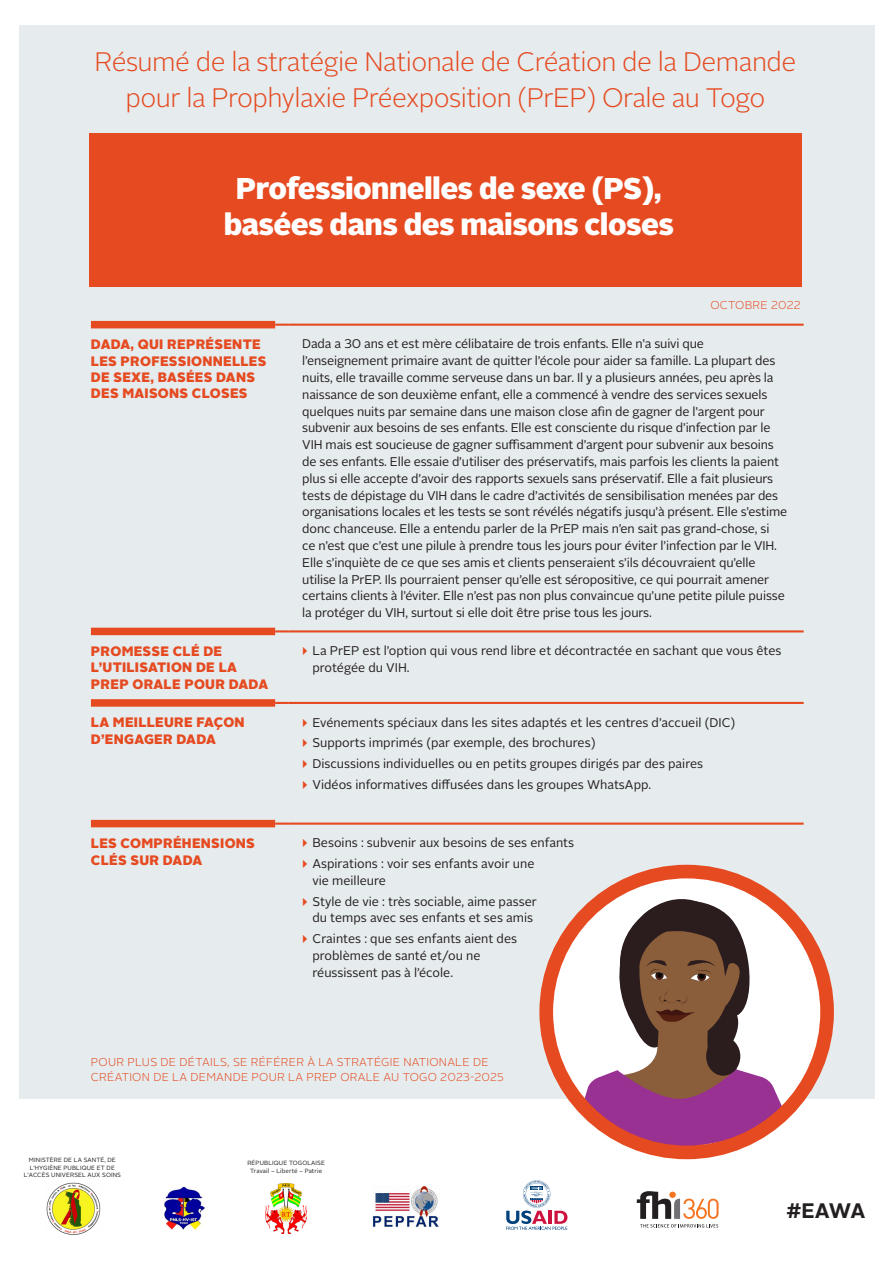
<style>
.page{position:relative;width:893px;height:1263px;background:#fff}
.page>*{position:absolute;margin:0;border:0;box-sizing:border-box;transform-origin:0 0}
.Annex_title{font:900 30px/36px "Alright Sans";letter-spacing:-.02em;color:#fff;text-align:center}
.Annex_title-2{font:300 26.7px/35.7px "Alright Sans";letter-spacing:-.02em;color:#e54a20;text-align:center}
.t1{font:700 21px "Alright Sans";color:#231f20}
.body{font:900 13.65px/16.4px "Alright Sans";letter-spacing:.02em;color:#e54a20}
.Table_text{font:12.6px/16.8px "Alright Sans";letter-spacing:-.01em;color:#231f20}
.body-2{font:300 11.4px/15.3px "Alright Sans";letter-spacing:.02em;color:#e54a20}
.t2{font:6.15px/7.4px "Alright Sans";letter-spacing:.02em;color:#231f20;text-align:center}
</style>
<div class="page">
<img style="left:266px;top:1183px;width:41px;height:50px">
<svg style="left:506px;top:1180px;width:61px;height:50px"></svg>
<img style="left:372px;top:1186px;width:67px;height:41px">
<svg style="left:637px;top:1191px;width:81px;height:36px"></svg>
<img style="left:46px;top:1182px;width:55px;height:53px">
<img style="left:164px;top:1186px;width:41px;height:44px">
<div style="left:19px;top:26px;width:855px;height:1073px;background:#e6ebed"></div>
<div style="left:89px;top:133px;width:713px;height:154px;background:#e54a20"></div>
<svg style="left:275px;top:630px;width:13px;height:2px"></svg>
<hr style="left:288px;top:630px;width:516px;height:2px;background:#e54a20">
<svg style="left:275px;top:702px;width:13px;height:2px"></svg>
<hr style="left:288px;top:702px;width:516px;height:2px;background:#e54a20">
<svg style="left:275px;top:822px;width:13px;height:3px"></svg>
<hr style="left:288px;top:822px;width:516px;height:3px;background:#e54a20">
<svg style="left:275px;top:324px;width:13px;height:2px"></svg>
<hr style="left:288px;top:324px;width:516px;height:2px;background:#e54a20">
<div style="left:91px;top:321px;width:184px;height:7px;background:#e54a20"></div>
<div style="left:91px;top:628px;width:184px;height:7px;background:#e54a20"></div>
<div style="left:91px;top:699px;width:184px;height:8px;background:#e54a20"></div>
<div style="left:91px;top:820px;width:184px;height:7px;background:#e54a20"></div>
<svg style="left:547px;top:871px;width:281px;height:281px;background:#f9d8d0"></svg>
<svg style="left:581px;top:891px;width:202px;height:258px;background:#ac848d"></svg>
<div style="left:539px;top:865px;width:295px;height:294px;border:14px solid #e54a20;border-radius:50%"></div>
<p class="Annex_title-2" style="left:95px;top:45px;width:703px">Résumé de la stratégie Nationale de Création de la Demande pour la Prophylaxie Préexposition (PrEP) Orale au Togo</p>
<p class="Annex_title" style="left:224px;top:171px;width:452px">Professionnelles de sexe (PS), basées dans des maisons closes</p>
<p class="body-2" style="left:710px;top:297px;width:92px">OCTOBRE 2022</p>
<p class="body" style="left:91px;top:336px;width:177px">DADA, QUI REPRÉSENTE<br>LES PROFESSIONNELLES<br>DE SEXE, BASÉES DANS<br>DES MAISONS CLOSES</p>
<p class="Table_text" style="left:302px;top:336px;width:486px">Dada a 30 ans et est mère célibataire de trois enfants. Elle n’a suivi que l’enseignement primaire avant de quitter l’école pour aider sa famille. La plupart des nuits, elle travaille comme serveuse dans un bar. Il y a plusieurs années, peu après la naissance de son deuxième enfant, elle a commencé à vendre des services sexuels quelques nuits par semaine dans une maison close afin de gagner de l’argent pour subvenir aux besoins de ses enfants. Elle est consciente du risque d’infection par le VIH mais est soucieuse de gagner suffisamment d’argent pour subvenir aux besoins de ses enfants. Elle essaie d’utiliser des préservatifs, mais parfois les clients la paient plus si elle accepte d’avoir des rapports sexuels sans préservatif. Elle a fait plusieurs tests de dépistage du VIH dans le cadre d’activités de sensibilisation menées par des organisations locales et les tests se sont révélés négatifs jusqu’à présent. Elle s’estime donc chanceuse. Elle a entendu parler de la PrEP mais n’en sait pas grand-chose, si<br>ce n’est que c’est une pilule à prendre tous les jours pour éviter l’infection par le VIH.<br>Elle s’inquiète de ce que ses amis et clients penseraient s’ils découvraient qu’elle utilise la PrEP. Ils pourraient penser qu’elle est séropositive, ce qui pourrait amener certains clients à l’éviter. Elle n’est pas non plus convaincue qu’une petite pilule puisse la protéger du VIH, surtout si elle doit être prise tous les jours.</p>
<p class="body" style="left:91px;top:643px;width:179px">PROMESSE CLÉ DE<br>L’UTILISATION DE LA<br>PREP ORALE POUR DADA</p>
<p class="Table_text" style="left:312px;top:643px;width:471px">La PrEP est l’option qui vous rend libre et décontractée en sachant que vous êtes protégée du VIH.</p>
<p class="body" style="left:91px;top:714px;width:155px">LA MEILLEURE FAÇON<br>D’ENGAGER DADA</p>
<p class="Table_text" style="left:312px;top:714px;width:424px">Evénements spéciaux dans les sites adaptés et les centres d’accueil (DIC)</p>
<p class="Table_text" style="left:312px;top:735px;width:284px">Supports imprimés (par exemple, des brochures)</p>
<p class="Table_text" style="left:312px;top:755px;width:392px">Discussions individuelles ou en petits groupes dirigés par des paires</p>
<p class="Table_text" style="left:312px;top:776px;width:340px">Vidéos informatives diffusées dans les groupes WhatsApp.</p>
<p class="body" style="left:91px;top:835px;width:166px">LES COMPRÉHENSIONS<br>CLÉS SUR DADA</p>
<p class="Table_text" style="left:312px;top:835px;width:263px">Besoins : subvenir aux besoins de ses enfants</p>
<p class="Table_text" style="left:312px;top:855px;width:224px">Aspirations : voir ses enfants avoir une vie meilleure</p>
<p class="Table_text" style="left:312px;top:893px;width:226px">Style de vie : très sociable, aime passer du temps avec ses enfants et ses amis</p>
<p class="Table_text" style="left:312px;top:930px;width:206px">Craintes : que ses enfants aient des problèmes de santé et/ou ne réussissent pas à l’école.</p>
<p class="body-2" style="left:91px;top:1054px;width:414px">POUR PLUS DE DÉTAILS, SE RÉFÉRER À LA STRATÉGIE NATIONALE DE<br>CRÉATION DE LA DEMANDE POUR LA PREP ORALE AU TOGO 2023-2025</p>
<p class="t2" style="left:24px;top:1157px;width:99px">MINISTÈRE DE LA SANTÉ, DE<br>L'HYGIÈNE PUBLIQUE ET DE<br>L'ACCÈS UNIVERSEL AUX SOINS</p>
<p class="t2" style="left:247px;top:1159px;width:79px">RÉPUBLIQUE TOGOLAISE<br>Travail – Liberté – Patrie</p>
<h3 class="t1" style="left:787px;top:1195px;width:80px">#EAWA</h3>
</div>
